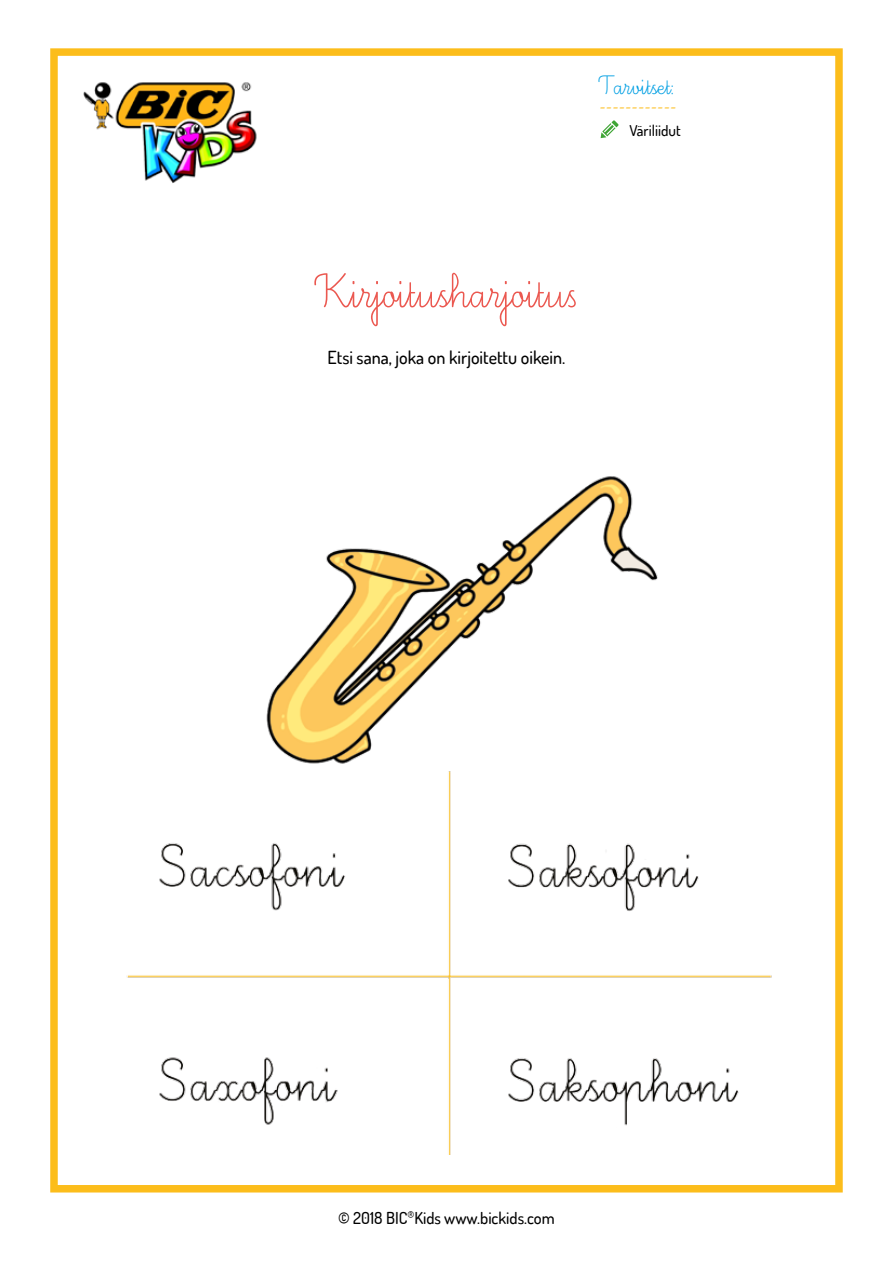
<style>
.page{position:relative;width:893px;height:1263px;background:#fff}
.page>*{position:absolute;margin:0;border:0;box-sizing:border-box;transform-origin:0 0}
.t1{font:60px "Ecriture A Romain Orne";color:#eb5850}
.t2{font:33px "Ecriture A Romain Orne";color:#009fe3}
.t3{font:500 18px "Dosis";color:#000}
.t4{font:18px "Minion Pro";color:#fcbd1b}
.t5{font:500 16.5px "Dosis";color:#000}
.t6{font:500 15px "Dosis";color:#000}
</style>
<div class="page">
<div style="left:50px;top:48px;width:793px;height:1144px;border:8px solid #fcbd1b"></div>
<img style="left:83px;top:82px;width:174px;height:101px">
<svg style="left:601px;top:120px;width:18px;height:18px"></svg>
<img style="left:127px;top:476px;width:645px;height:678px">
<h2 class="t2" style="left:600px;top:69px;width:77px">Tarvitset:</h2>
<p class="t4" style="left:600px;top:94px;width:78px">------------</p>
<p class="t6" style="left:629px;top:121px;width:53px">Väriliidut</p>
<h1 class="t1" style="left:316px;top:262px;width:263px">Kirjoitusharjoitus</h1>
<p class="t3" style="left:327px;top:346px;width:239px">Etsi sana, joka on kirjoitettu oikein.</p>
<p class="t5" style="left:338px;top:1207px;width:218px">© 2018 BIC<sup>®</sup>Kids www.bickids.com</p>
</div>
